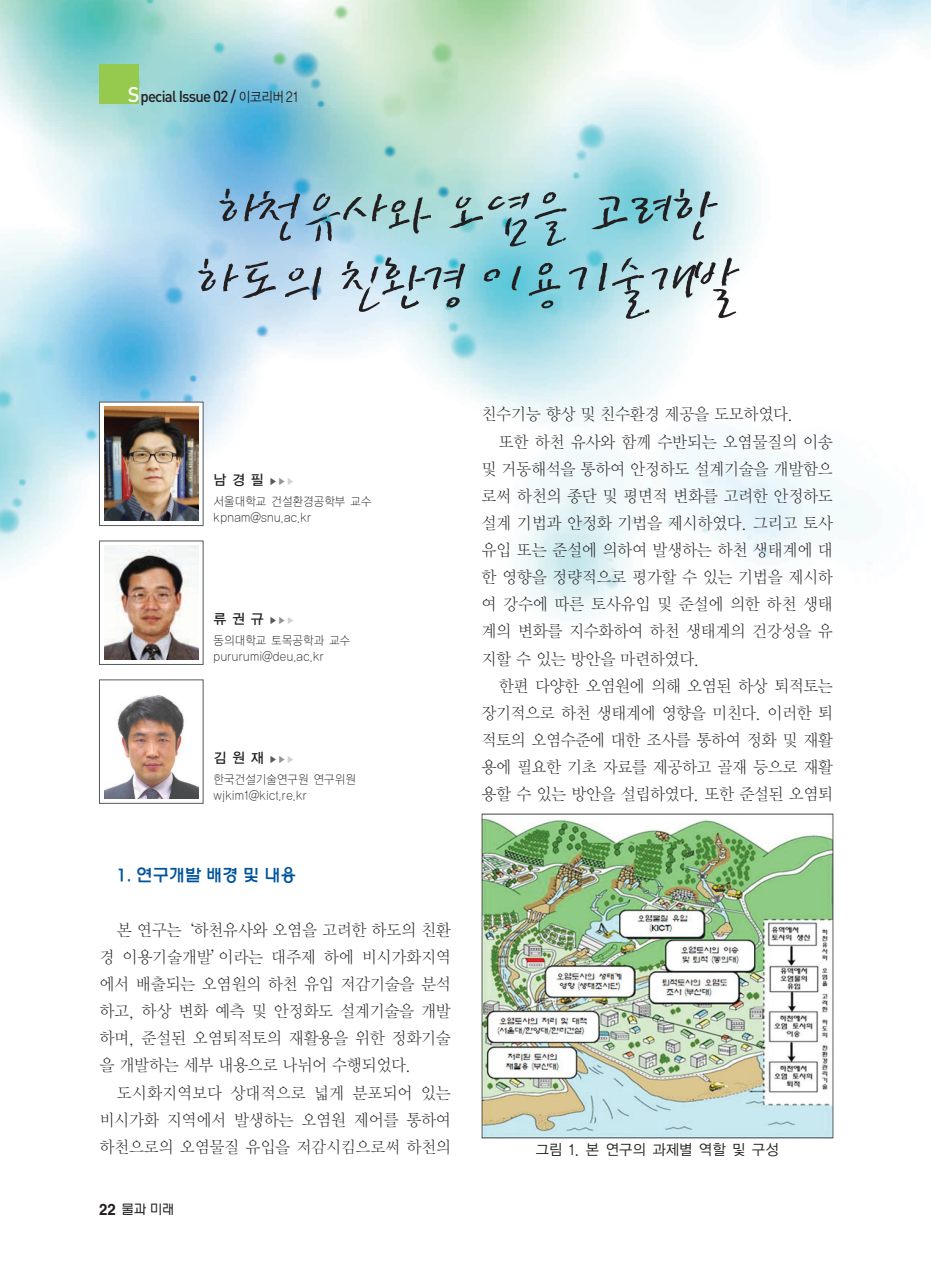
<style>
.page{position:relative;width:931px;height:1274px;background:#fff}
.page>*{position:absolute;margin:0;border:0;box-sizing:border-box;transform-origin:0 0}
.t1{font:63px/70px "San Bs B";letter-spacing:-.1em;color:#231f20;text-align:center;scale:.9 1}
.t2{font:500 17.5px "HY Wul Nun";letter-spacing:-.03em;color:#01549c;scale:.95 1}
.t3{font:16.62px/27.1px "Y Mj O11";letter-spacing:-.065em;color:#231f20;text-align:justify;scale:.95 1}
.t4{font:500 15.75px "DIN";letter-spacing:-.055em;color:#231f20;scale:.95 1}
.t5{font:14.88px "YGO12";letter-spacing:-.05em;color:#231f20;scale:.95 1}
.t6{font:14px "YGO13";letter-spacing:.35em;color:#231f20}
.t7{font:300 14px "HY Wul Nun";color:#231f20;scale:.9 1}
.t8{font:12.25px/15.8px "YGO11";letter-spacing:-.04em;color:#231f20;scale:.9 1}
.s1{font-size:21px;color:#fff}
.s2{font-family:"YGO12";font-weight:400;font-size:14px}
.s3{font-family:"J Cbg K";font-size:8.75px;color:#57585a}
.s4{font-family:"J Cbg K";font-size:8.75px;color:#939598}
.s5{font-family:"J Cbg K";font-size:8.75px;color:#d1d2d4}
.s6{font-family:"Helvetica";font-weight:700;font-size:15.75px}
</style>
<div class="page">
<img style="left:0;top:0;width:931px;height:1122px">
<div style="left:99px;top:64px;width:40px;height:40px;background:#96ca4e"></div>
<svg style="left:101px;top:404px;width:100px;height:120px"></svg>
<div style="left:99px;top:402px;width:104px;height:124px;border:1px solid #57585a"></div>
<img style="left:104px;top:407px;width:94px;height:114px">
<div style="left:99px;top:541px;width:104px;height:123px;background:#fff"></div>
<div style="left:99px;top:541px;width:104px;height:124px;border:1px solid #57585a"></div>
<img style="left:104px;top:546px;width:94px;height:114px">
<div style="left:99px;top:680px;width:104px;height:123px;background:#fff"></div>
<div style="left:99px;top:680px;width:104px;height:124px;border:1px solid #57585a"></div>
<img style="left:104px;top:695px;width:94px;height:104px">
<img style="left:481px;top:813px;width:352px;height:326px">
<p class="t4" style="left:128px;top:91px;width:181px"><span class="s1">S</span>pecial Issue 02 / <span class="s2">이코리버21</span></p>
<h1 class="t1" style="left:193px;top:187px;width:610px">하천유사와 오염을 고려한 하도의 친환경 이용기술개발</h1>
<p class="t6" style="left:213px;top:474px;width:83px">남경필 <span class="s3">▶</span><span class="s4">▶</span><span class="s5">▶</span></p>
<p class="t8" style="left:213px;top:494px;width:178px">서울대학교 건설환경공학부 교수 kpnam@snu.ac.kr</p>
<p class="t6" style="left:213px;top:613px;width:83px">류권규 <span class="s3">▶</span><span class="s4">▶</span><span class="s5">▶</span></p>
<p class="t8" style="left:213px;top:633px;width:154px">동의대학교 토목공학과 교수 pururumi@deu.ac.kr</p>
<p class="t6" style="left:213px;top:752px;width:83px">김원재 <span class="s3">▶</span><span class="s4">▶</span><span class="s5">▶</span></p>
<p class="t8" style="left:213px;top:772px;width:160px">한국건설기술연구원 연구위원 wjkim1@kict.re.kr</p>
<p class="t2" style="left:117px;top:867px;width:191px">1. 연구개발 배경 및 내용</p>
<p class="t3" style="left:99px;top:917px;width:372px;text-indent:17px">본 연구는‘하천유사와 오염을 고려한 하도의 친환 경 이용기술개발’이라는 대주제 하에 비시가화지역 에서 배출되는 오염원의 하천 유입 저감기술을 분석 하고, 하상 변화 예측 및 안정화도 설계기술을 개발 하며, 준설된 오염퇴적토의 재활용을 위한 정화기술 을 개발하는 세부 내용으로 나뉘어 수행되었다.</p>
<p class="t3" style="left:99px;top:1080px;width:372px;text-indent:17px">도시화지역보다 상대적으로 넓게 분포되어 있는 비시가화 지역에서 발생하는 오염원 제어를 통하여 하천으로의 오염물질 유입을 저감시킴으로써 하천의</p>
<p class="t7" style="left:99px;top:1204px;width:85px"><span class="s6">22</span> 물과 미래</p>
<p class="t3" style="left:481px;top:402px;width:331px">친수기능 향상 및 친수환경 제공을 도모하였다.</p>
<p class="t3" style="left:499px;top:429px;width:354px">또한 하천 유사와 함께 수반되는 오염물질의 이송</p>
<p class="t3" style="left:481px;top:456px;width:372px">및 거동해석을 통하여 안정하도 설계기술을 개발함으</p>
<p class="t3" style="left:481px;top:483px;width:372px">로써 하천의 종단 및 평면적 변화를 고려한 안정하도</p>
<p class="t3" style="left:481px;top:510px;width:372px">설계 기법과 안정화 기법을 제시하였다. 그리고 토사</p>
<p class="t3" style="left:481px;top:538px;width:372px">유입 또는 준설에 의하여 발생하는 하천 생태계에 대</p>
<p class="t3" style="left:481px;top:565px;width:372px">한 영향을 정량적으로 평가할 수 있는 기법을 제시하</p>
<p class="t3" style="left:481px;top:592px;width:372px">여 강수에 따른 토사유입 및 준설에 의한 하천 생태</p>
<p class="t3" style="left:481px;top:619px;width:372px">계의 변화를 지수화하여 하천 생태계의 건강성을 유</p>
<p class="t3" style="left:481px;top:646px;width:232px">지할 수 있는 방안을 마련하였다.</p>
<p class="t3" style="left:499px;top:673px;width:354px">한편 다양한 오염원에 의해 오염된 하상 퇴적토는</p>
<p class="t3" style="left:481px;top:700px;width:372px">장기적으로 하천 생태계에 영향을 미친다. 이러한 퇴</p>
<p class="t3" style="left:481px;top:727px;width:372px">적토의 오염수준에 대한 조사를 통하여 정화 및 재활</p>
<p class="t3" style="left:481px;top:755px;width:372px">용에 필요한 기초 자료를 제공하고 골재 등으로 재활</p>
<p class="t3" style="left:481px;top:782px;width:372px">용할 수 있는 방안을 설립하였다. 또한 준설된 오염퇴</p>
<p class="t5" style="left:535px;top:1143px;width:258px">그림 1. 본 연구의 과제별 역할 및 구성</p>
</div>
